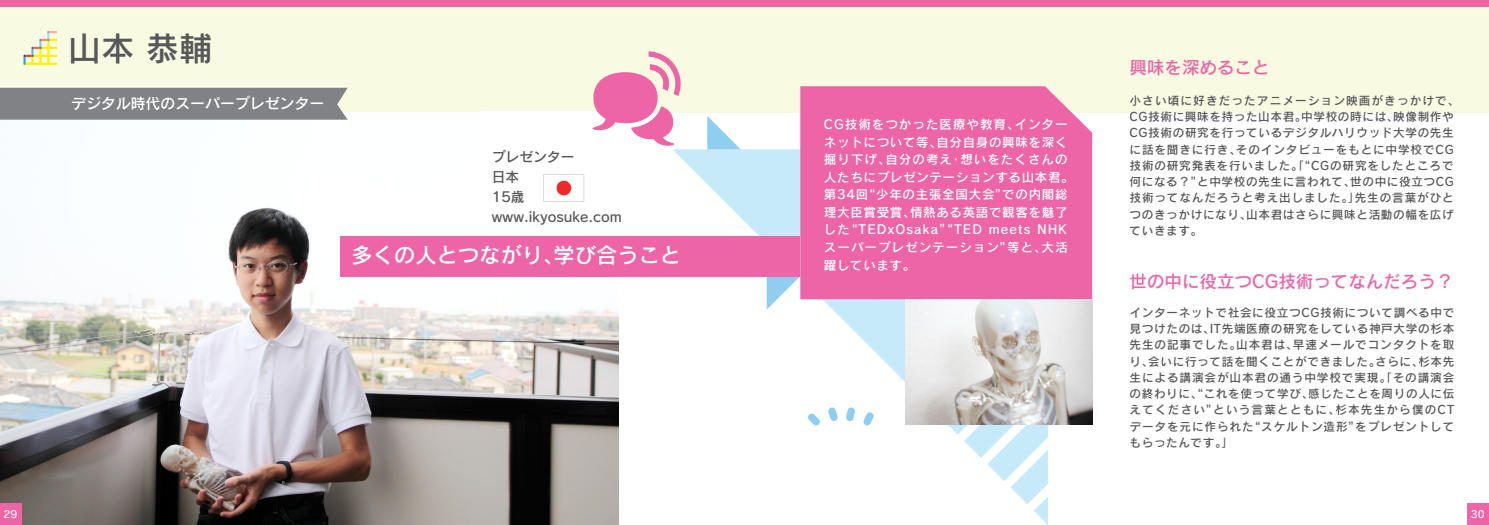
<style>
.page{position:relative;width:1489px;height:525px;background:#fff}
.page>*{position:absolute;margin:0;border:0;box-sizing:border-box;transform-origin:0 0}
.t1{font:33.38px "Rodin CID DB";color:#57585a}
.t2{font:21.25px "Rodin CID DB";color:#fff}
.t3{font:17.5px "Rodin CID DB";color:#ed65a6}
.t4{font:14.88px "Rodin CID DB";color:#fff}
.t5{font:13.75px/20px "Rodin CID DB";color:#57585a}
.t6{font:12.5px/17.5px "Rodin CID DB";letter-spacing:.06em;color:#fff}
.t7{font:11.62px/16.2px "Rodin CID DB";letter-spacing:.07em;color:#57585a}
.t8{font:10px "Rodin CID DB";color:#fff}
</style>
<div class="page">
<div style="left:0;top:0;width:1488px;height:112px;background:#f9fae2"></div>
<div style="left:0;top:0;width:1488px;height:7px;background:#ed65a6"></div>
<img style="left:0;top:119px;width:618px;height:405px">
<svg style="left:672px;top:149px;width:375px;height:375px"></svg>
<svg style="left:707px;top:116px;width:33px;height:33px"></svg>
<svg style="left:807px;top:413px;width:13px;height:12px"></svg>
<svg style="left:827px;top:407px;width:11px;height:14px"></svg>
<svg style="left:845px;top:407px;width:10px;height:14px"></svg>
<svg style="left:862px;top:411px;width:12px;height:15px"></svg>
<div style="left:480px;top:112px;width:157px;height:124px;background:#fff"></div>
<svg style="left:543px;top:174px;width:41px;height:27px"></svg>
<svg style="left:766px;top:276px;width:34px;height:33px"></svg>
<div style="left:0;top:88px;width:347px;height:32px;background:#808285"></div>
<svg style="left:23px;top:31px;width:34px;height:34px"></svg>
<div style="left:340px;top:236px;width:460px;height:40px;background:#ed65a6"></div>
<svg style="left:592px;top:51px;width:93px;height:95px"></svg>
<div style="left:800px;top:86px;width:292px;height:213px;background:#ed65a6"></div>
<img style="left:905px;top:299px;width:187px;height:125px">
<div style="left:0;top:503px;width:22px;height:21px;background:#ed65a6"></div>
<div style="left:1466px;top:503px;width:22px;height:21px;background:#ed65a6"></div>
<h1 class="t1" style="left:68px;top:26px;width:146px">山本 恭輔</h1>
<p class="t4" style="left:71px;top:94px;width:255px">デジタル時代のスーパープレゼンター</p>
<p class="t7" style="left:1129px;top:92px;width:331px">小さい頃に好きだったアニメーション映画がきっかけで、<br>CG技術に興味を持った山本君。中学校の時には、映像制作や<br>CG技術の研究を行っているデジタルハリウッド大学の先生に話を聞きに行き、そのインタビューをもとに中学校でCG技術の研究発表を行いました。「“CGの研究をしたところで何になる？”と中学校の先生に言われて、世の中に役立つCG技術ってなんだろうと考え出しました。」先生の言葉がひとつのきっかけになり、山本君はさらに興味と活動の幅を広げていきます。</p>
<h3 class="t3" style="left:1129px;top:56px;width:141px">興味を深めること</h3>
<p class="t6" style="left:824px;top:115px;width:251px">CG技術をつかった医療や教育、インターネットについて等、自分自身の興味を深く掘り下げ、自分の考え・想いをたくさんの人たちにプレゼンテーションする山本君。第34回“少年の主張全国大会”での内閣総理大臣賞受賞、情熱ある英語で観客を魅了した“TEDxOsaka”“TED meets NHKスーパープレゼンテーション”等と、大活躍しています。</p>
<p class="t5" style="left:492px;top:146px;width:131px">プレゼンター<br>日本<br>15歳www.ikyosuke.com</p>
<h2 class="t2" style="left:351px;top:241px;width:331px">多くの人とつながり、学び合うこと</h2>
<h3 class="t3" style="left:1129px;top:270px;width:325px">世の中に役立つCG技術ってなんだろう？</h3>
<p class="t7" style="left:1129px;top:304px;width:326px;text-align:justify">インターネットで社会に役立つCG技術について調べる中で見つけたのは、IT先端医療の研究をしている神戸大学の杉本先生の記事でした。山本君は、早速メールでコンタクトを取り、会いに行って話を聞くことができました。さらに、杉本先生による講演会が山本君の通う中学校で実現。「その講演会の終わりに、“これを使って学び、感じたことを周りの人に伝えてください”という言葉とともに、杉本先生から僕のCTデータを元に作られた“スケルトン造形”をプレゼントしてもらったんです。」</p>
<p class="t8" style="left:4px;top:507px;width:15px">29</p>
<p class="t8" style="left:1470px;top:507px;width:15px">30</p>
</div>
